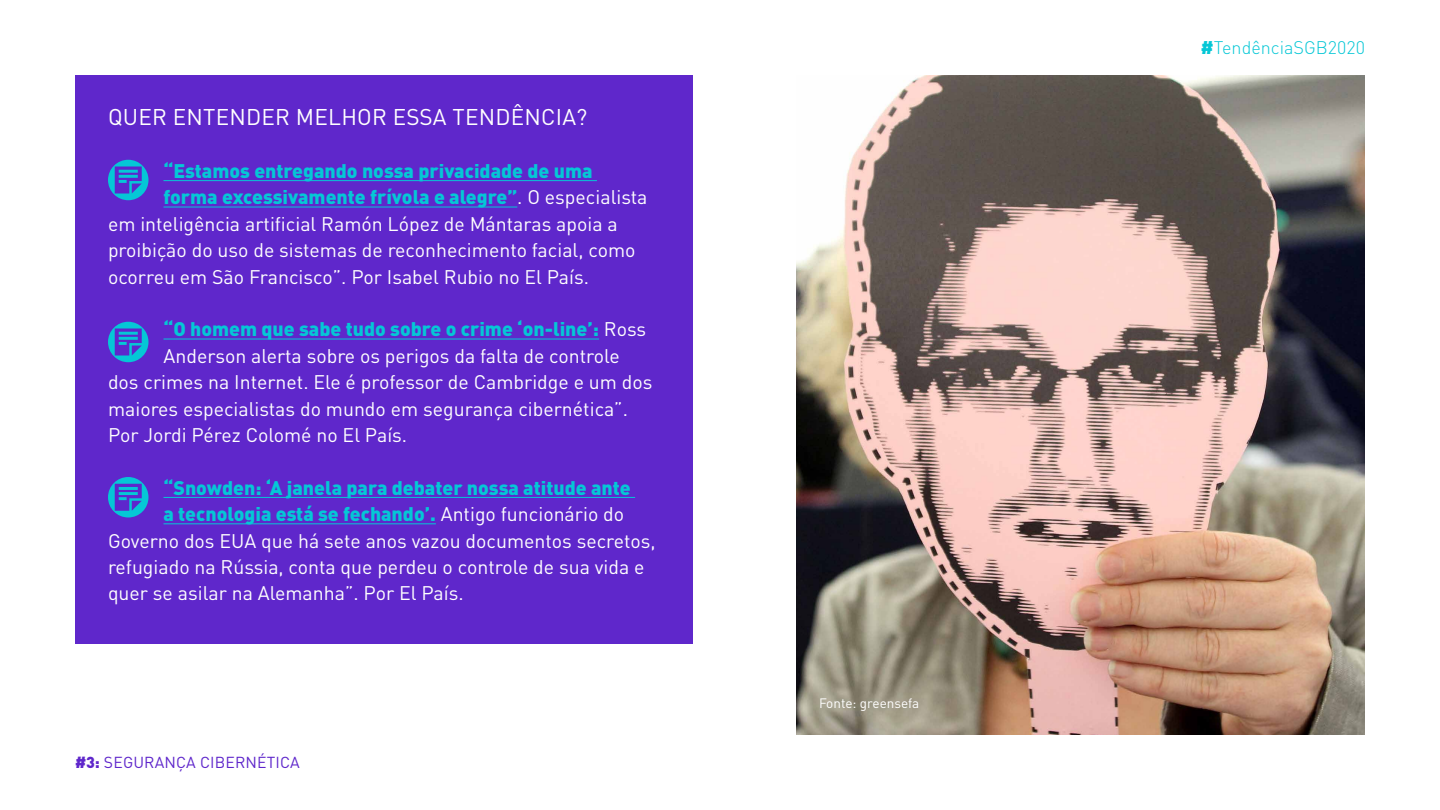
<style>
.page{position:relative;width:1440px;height:810px;background:#fff}
.page>*{position:absolute;margin:0;border:0;box-sizing:border-box;transform-origin:0 0}
.t1{font:22.5px "DIN Pro";letter-spacing:.01em;color:#fff}
.t2{font:19.5px "DIN Pro";color:#fff}
.t3{font:900 19.5px "DIN Pro";color:#05c7d6}
.t4{font:300 18px "DIN Pro";color:#05c7d6}
.t5{font:15.75px "DIN Pro";letter-spacing:.01em;color:#5f27cb}
.t6{font:13.5px "DIN Pro";color:#fff}
.s1{font-weight:400;color:#fff}
.s2{font-weight:900}
</style>
<div class="page">
<div style="left:75px;top:75px;width:618px;height:569px;background:#5f27cb"></div>
<hr style="left:164px;top:180px;width:433px;height:1px;background:#05c7d6">
<hr style="left:164px;top:207px;width:353px;height:1px;background:#05c7d6">
<hr style="left:164px;top:339px;width:435px;height:1px;background:#05c7d6">
<hr style="left:164px;top:497px;width:471px;height:1px;background:#05c7d6">
<hr style="left:164px;top:523px;width:272px;height:1px;background:#05c7d6">
<div style="left:108px;top:160px;width:40px;height:40px;background:#05c7d6;border-radius:50%"></div>
<svg style="left:115px;top:167px;width:27px;height:27px"></svg>
<div style="left:108px;top:322px;width:40px;height:40px;background:#05c7d6;border-radius:50%"></div>
<svg style="left:115px;top:329px;width:27px;height:27px"></svg>
<svg style="left:108px;top:477px;width:40px;height:41px"></svg>
<svg style="left:115px;top:484px;width:27px;height:27px"></svg>
<img style="left:796px;top:75px;width:569px;height:660px">
<p class="t1" style="left:108px;top:102px;width:481px">QUER ENTENDER MELHOR ESSA TENDÊNCIA?</p>
<p class="t3" style="left:164px;top:158px;width:431px">“Estamos entregando nossa privacidade de uma</p>
<p class="t3" style="left:164px;top:184px;width:485px">forma excessivamente frívola e alegre”<span class="s1">. O especialista</span></p>
<p class="t2" style="left:108px;top:210px;width:511px">em inteligência artificial Ramón López de Mántaras apoia a</p>
<p class="t2" style="left:108px;top:237px;width:529px">proibição do uso de sistemas de reconhecimento facial, como</p>
<p class="t2" style="left:108px;top:263px;width:483px">ocorreu em São Francisco”. Por Isabel Rubio no El País.</p>
<p class="t3" style="left:164px;top:316px;width:484px">“O homem que sabe tudo sobre o crime ‘on-line’: <span class="s1">Ross</span></p>
<p class="t2" style="left:164px;top:343px;width:458px">Anderson alerta sobre os perigos da falta de controle</p>
<p class="t2" style="left:108px;top:369px;width:546px">dos crimes na Internet. Ele é professor de Cambridge e um dos</p>
<p class="t2" style="left:108px;top:395px;width:522px">maiores especialistas do mundo em segurança cibernética”.</p>
<p class="t2" style="left:108px;top:422px;width:301px">Por Jordi Pérez Colomé no El País.</p>
<p class="t3" style="left:164px;top:475px;width:469px">“Snowden: ‘A janela para debater nossa atitude ante</p>
<p class="t3" style="left:164px;top:501px;width:462px">a tecnologia está se fechando’. <span class="s1">Antigo funcionário do</span></p>
<p class="t2" style="left:108px;top:527px;width:549px">Governo dos EUA que há sete anos vazou documentos secretos,</p>
<p class="t2" style="left:108px;top:554px;width:538px">refugiado na Rússia, conta que perdeu o controle de sua vida e</p>
<p class="t2" style="left:108px;top:580px;width:357px">quer se asilar na Alemanha”. Por El País.</p>
<p class="t5" style="left:75px;top:752px;width:226px"><span class="s2">#3:</span> SEGURANÇA CIBERNÉTICA</p>
<p class="t6" style="left:819px;top:694px;width:102px">Fonte: greensefa</p>
<p class="t4" style="left:1201px;top:36px;width:166px"><span class="s2">#</span>TendênciaSGB2020</p>
</div>
